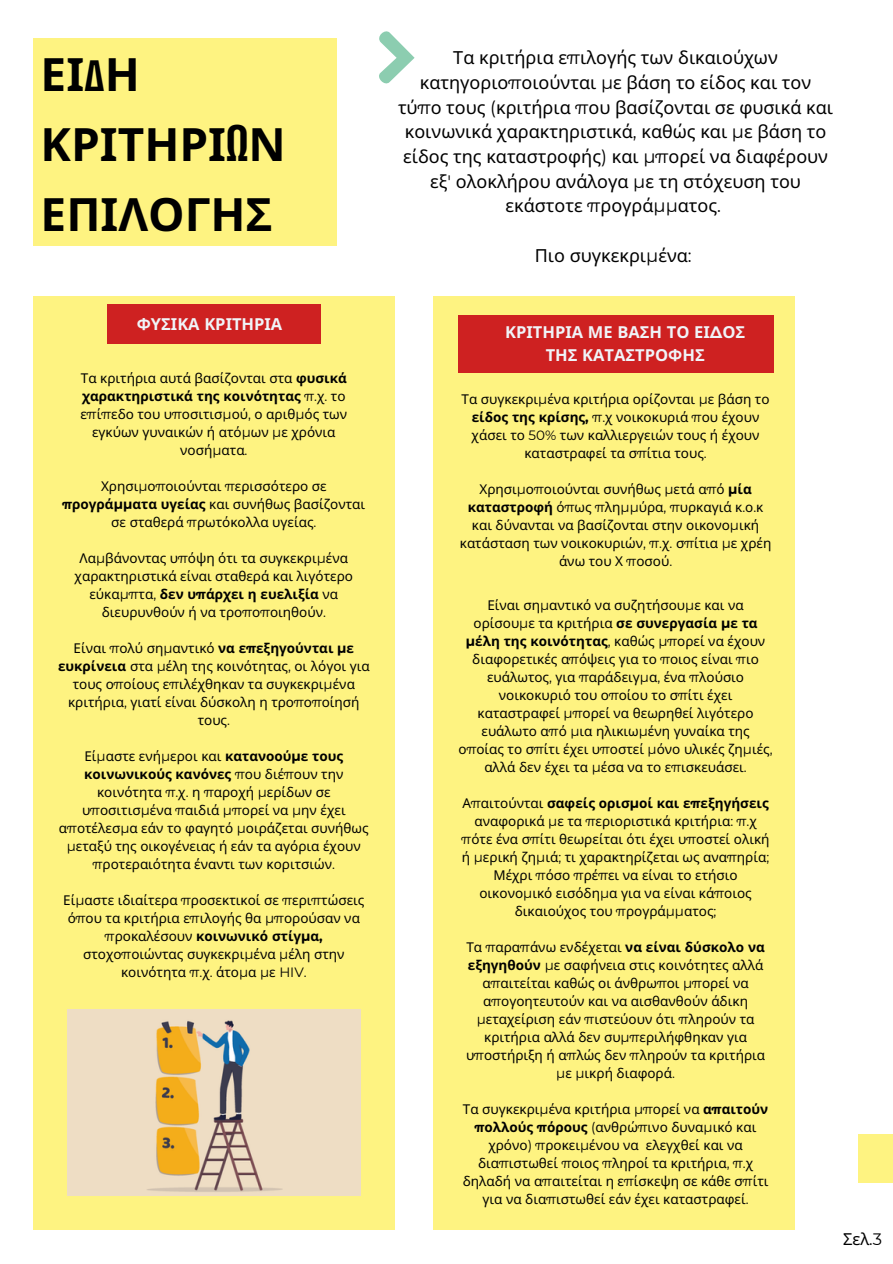
<style>
.page{position:relative;width:893px;height:1264px;background:#fff}
.page>*{position:absolute;margin:0;border:0;box-sizing:border-box;transform-origin:0 0}
.t1{font:700 45.9px/69.8px "Noto Sans";color:#000}
.t2{font:18px/24.8px "Noto Sans";color:#000;text-align:center}
.t3{font:700 16.5px/22.5px "Noto Sans";color:#f0f4f8;text-align:center}
.t4{font:16.5px "Noto Sans";color:#000}
.t5{font:13.5px/18px "Noto Sans";color:#000;text-align:center}
.s1{font-family:"Antonio"}
.s2{font-family:"Montserrat"}
.s3{font-weight:700}
.s4{font-family:"Montserrat";font-weight:700}
</style>
<div class="page">
<div style="left:858px;top:1133px;width:34px;height:49px;background:#fef381"></div>
<div style="left:33px;top:38px;width:303px;height:208px;background:#fef381"></div>
<svg style="left:379px;top:31px;width:35px;height:53px"></svg>
<div style="left:33px;top:297px;width:362px;height:932px;background:#fef381"></div>
<div style="left:433px;top:297px;width:362px;height:932px;background:#fef381"></div>
<img style="left:67px;top:1009px;width:294px;height:186px">
<div style="left:107px;top:305px;width:213px;height:39px;background:#ce2121"></div>
<div style="left:458px;top:315px;width:315px;height:57px;background:#ce2121"></div>
<p class="t1" style="left:41px;top:38px;width:246px">ΕΙ<span class="s1">Δ</span>Η<br>ΚΡΙΤΗΡΙ<span class="s1">Ω</span>Ν<br>ΕΠΙΛΟΓΗΣ</p>
<p class="t2" style="left:398px;top:45px;width:436px">Τα κριτήρια ε<span class="s2">π</span>ιλογής των δικαιούχων κατηγοριο<span class="s2">π</span>οιούνται <span class="s2">μ</span>ε βάση το είδος και τον τύ<span class="s2">π</span>ο τους <span class="s2">(</span>κριτήρια <span class="s2">π</span>ου βασίζονται σε φυσικά και κοινωνικά χαρακτηριστικά<span class="s2">,</span> καθώς και <span class="s2">μ</span>ε βάση το είδος της καταστροφής<span class="s2">)</span> και <span class="s2">μπ</span>ορεί να διαφέρουν εξ<span class="s2">'</span> ολοκλήρου ανάλογα <span class="s2">μ</span>ε τη στόχευση του εκάστοτε <span class="s2">π</span>ρογρά<span class="s2">μμ</span>ατος<span class="s2">.</span></p>
<p class="t2" style="left:534px;top:242px;width:158px">Πιο συγκεκρι<span class="s2">μ</span>ένα<span class="s2">:</span></p>
<p class="t3" style="left:137px;top:312px;width:147px">ΦΥΣΙΚΑ ΚΡΙΤΗΡΙΑ</p>
<p class="t5" style="left:80px;top:369px;width:268px">Τα κριτήρια αυτά βασίζονται στα <span class="s3">φυσικά χαρακτηριστικά της κοινότητας</span> <span class="s2">π.</span>χ<span class="s2">.</span> το ε<span class="s2">π</span>ί<span class="s2">π</span>εδο του υ<span class="s2">π</span>οσιτισ<span class="s2">μ</span>ού<span class="s2">,</span> ο αριθ<span class="s2">μ</span>ός των εγκύων γυναικών ή ατό<span class="s2">μ</span>ων <span class="s2">μ</span>ε χρόνια νοσή<span class="s2">μ</span>ατα<span class="s2">.</span></p>
<p class="t5" style="left:62px;top:477px;width:304px">Χρησι<span class="s2">μ</span>ο<span class="s2">π</span>οιούνται <span class="s2">π</span>ερισσότερο σε <span class="s4">π</span><span class="s3">ρογρά</span><span class="s4">μμ</span><span class="s3">ατα υγείας</span> και συνήθως βασίζονται σε σταθερά <span class="s2">π</span>ρωτόκολλα υγείας<span class="s2">.</span></p>
<p class="t5" style="left:75px;top:549px;width:280px">Λα<span class="s2">μ</span>βάνοντας υ<span class="s2">π</span>όψη ότι τα συγκεκρι<span class="s2">μ</span>ένα χαρακτηριστικά είναι σταθερά και λιγότερο εύκα<span class="s2">μπ</span>τα<span class="s2">,</span> <span class="s3">δεν υ</span><span class="s4">π</span><span class="s3">άρχει η ευελιξία</span> να διευρυνθούν ή να τρο<span class="s2">π</span>ο<span class="s2">π</span>οιηθούν<span class="s2">.</span></p>
<p class="t5" style="left:58px;top:638px;width:313px">Είναι <span class="s2">π</span>ολύ ση<span class="s2">μ</span>αντικό <span class="s3">να ε</span><span class="s4">π</span><span class="s3">εξηγούνται</span> <span class="s4">μ</span><span class="s3">ε ευκρίνεια</span> στα <span class="s2">μ</span>έλη της κοινότητας<span class="s2">,</span> οι λόγοι για τους ο<span class="s2">π</span>οίους ε<span class="s2">π</span>ιλέχθηκαν τα συγκεκρι<span class="s2">μ</span>ένα κριτήρια<span class="s2">,</span> γιατί είναι δύσκολη η τρο<span class="s2">π</span>ο<span class="s2">π</span>οίησή τους<span class="s2">.</span></p>
<p class="t5" style="left:59px;top:746px;width:311px">Εί<span class="s2">μ</span>αστε ενή<span class="s2">μ</span>εροι και <span class="s3">κατανοού</span><span class="s4">μ</span><span class="s3">ε τους κοινωνικούς κανόνες</span> <span class="s2">π</span>ου διέ<span class="s2">π</span>ουν την κοινότητα <span class="s2">π.</span>χ<span class="s2">.</span> η <span class="s2">π</span>αροχή <span class="s2">μ</span>ερίδων σε υ<span class="s2">π</span>οσιτισ<span class="s2">μ</span>ένα <span class="s2">π</span>αιδιά <span class="s2">μπ</span>ορεί να <span class="s2">μ</span>ην έχει α<span class="s2">π</span>οτέλεσ<span class="s2">μ</span>α εάν το φαγητό <span class="s2">μ</span>οιράζεται συνήθως <span class="s2">μ</span>εταξύ της οικογένειας ή εάν τα αγόρια έχουν <span class="s2">π</span>ροτεραιότητα έναντι των κοριτσιών<span class="s2">.</span></p>
<p class="t5" style="left:63px;top:890px;width:302px">Εί<span class="s2">μ</span>αστε ιδιαίτερα <span class="s2">π</span>ροσεκτικοί σε <span class="s2">π</span>ερι<span class="s2">π</span>τώσεις ό<span class="s2">π</span>ου τα κριτήρια ε<span class="s2">π</span>ιλογής θα <span class="s2">μπ</span>ορούσαν να <span class="s2">π</span>ροκαλέσουν <span class="s3">κοινωνικό στίγ</span><span class="s4">μ</span><span class="s3">α</span><span class="s4">, </span>στοχο<span class="s2">π</span>οιώντας συγκεκρι<span class="s2">μ</span>ένα <span class="s2">μ</span>έλη στην κοινότητα <span class="s2">π.</span>χ<span class="s2">.</span> άτο<span class="s2">μ</span>α <span class="s2">μ</span>ε <span class="s2">HIV.</span></p>
<p class="t3" style="left:505px;top:320px;width:241px">ΚΡΙΤΗΡΙΑ ΜΕ ΒΑΣΗ ΤΟ ΕΙ<span class="s2">Δ</span>ΟΣ<br>ΤΗΣ ΚΑΤΑΣΤΡΟΦΗΣ</p>
<p class="t5" style="left:461px;top:390px;width:309px">Τα συγκεκρι<span class="s2">μ</span>ένα κριτήρια ορίζονται <span class="s2">μ</span>ε βάση το <span class="s3">είδος της κρίσης</span><span class="s4">,</span> <span class="s2">π.</span>χ νοικοκυριά <span class="s2">π</span>ου έχουν χάσει το <span class="s2">50%</span> των καλλιεργειών τους ή έχουν καταστραφεί τα σ<span class="s2">π</span>ίτια τους<span class="s2">.</span></p>
<p class="t5" style="left:460px;top:480px;width:313px">Χρησι<span class="s2">μ</span>ο<span class="s2">π</span>οιούνται συνήθως <span class="s2">μ</span>ετά α<span class="s2">π</span>ό <span class="s4">μ</span><span class="s3">ία καταστροφή</span> ό<span class="s2">π</span>ως <span class="s2">π</span>λη<span class="s2">μμ</span>ύρα<span class="s2">, π</span>υρκαγιά κ<span class="s2">.</span>ο<span class="s2">.</span>κ και δύνανται να βασίζονται στην οικονο<span class="s2">μ</span>ική κατάσταση των νοικοκυριών<span class="s2">, π.</span>χ<span class="s2">.</span> σ<span class="s2">π</span>ίτια <span class="s2">μ</span>ε χρέη άνω του Χ <span class="s2">π</span>οσού<span class="s2">.</span></p>
<p class="t5" style="left:458px;top:595px;width:315px">Είναι ση<span class="s2">μ</span>αντικό να συζητήσου<span class="s2">μ</span>ε και να ορίσου<span class="s2">μ</span>ε τα κριτήρια <span class="s3">σε συνεργασία</span> <span class="s4">μ</span><span class="s3">ε τα </span><span class="s4">μ</span><span class="s3">έλη της κοινότητας</span><span class="s2">,</span> καθώς <span class="s2">μπ</span>ορεί να έχουν διαφορετικές α<span class="s2">π</span>όψεις για το <span class="s2">π</span>οιος είναι <span class="s2">π</span>ιο ευάλωτος<span class="s2">,</span> για <span class="s2">π</span>αράδειγ<span class="s2">μ</span>α<span class="s2">,</span> ένα <span class="s2">π</span>λούσιο νοικοκυριό του ο<span class="s2">π</span>οίου το σ<span class="s2">π</span>ίτι έχει καταστραφεί <span class="s2">μπ</span>ορεί να θεωρηθεί λιγότερο ευάλωτο α<span class="s2">π</span>ό <span class="s2">μ</span>ια ηλικιω<span class="s2">μ</span>ένη γυναίκα της ο<span class="s2">π</span>οίας το σ<span class="s2">π</span>ίτι έχει υ<span class="s2">π</span>οστεί <span class="s2">μ</span>όνο υλικές ζη<span class="s2">μ</span>ιές<span class="s2">, </span>αλλά δεν έχει τα <span class="s2">μ</span>έσα να το ε<span class="s2">π</span>ισκευάσει<span class="s2">.</span></p>
<p class="t5" style="left:461px;top:793px;width:309px">Α<span class="s2">π</span>αιτούνται <span class="s3">σαφείς ορισ</span><span class="s4">μ</span><span class="s3">οί και ε</span><span class="s4">π</span><span class="s3">εξηγήσεις </span>αναφορικά <span class="s2">μ</span>ε τα <span class="s2">π</span>εριοριστικά κριτήρια<span class="s2">: π.</span>χ <span class="s2">π</span>ότε ένα σ<span class="s2">π</span>ίτι θεωρείται ότι έχει υ<span class="s2">π</span>οστεί ολική ή <span class="s2">μ</span>ερική ζη<span class="s2">μ</span>ιά<span class="s2">;</span> τι χαρακτηρίζεται ως ανα<span class="s2">π</span>ηρία<span class="s2">; </span>Μέχρι <span class="s2">π</span>όσο <span class="s2">π</span>ρέ<span class="s2">π</span>ει να είναι το ετήσιο οικονο<span class="s2">μ</span>ικό εισόδη<span class="s2">μ</span>α για να είναι κά<span class="s2">π</span>οιος δικαιούχος του <span class="s2">π</span>ρογρά<span class="s2">μμ</span>ατος<span class="s2">;</span></p>
<p class="t5" style="left:466px;top:937px;width:300px">Τα <span class="s2">π</span>αρα<span class="s2">π</span>άνω ενδέχεται <span class="s3">να είναι δύσκολο να εξηγηθούν</span> <span class="s2">μ</span>ε σαφήνεια στις κοινότητες αλλά α<span class="s2">π</span>αιτείται καθώς οι άνθρω<span class="s2">π</span>οι <span class="s2">μπ</span>ορεί να α<span class="s2">π</span>ογοητευτούν και να αισθανθούν άδικη <span class="s2">μ</span>εταχείριση εάν <span class="s2">π</span>ιστεύουν ότι <span class="s2">π</span>ληρούν τα κριτήρια αλλά δεν συ<span class="s2">μπ</span>εριλήφθηκαν για υ<span class="s2">π</span>οστήριξη ή α<span class="s2">π</span>λώς δεν <span class="s2">π</span>ληρούν τα κριτήρια <span class="s2">μ</span>ε <span class="s2">μ</span>ικρή διαφορά<span class="s2">.</span></p>
<p class="t5" style="left:462px;top:1099px;width:307px">Τα συγκεκρι<span class="s2">μ</span>ένα κριτήρια <span class="s2">μπ</span>ορεί να <span class="s3">α</span><span class="s4">π</span><span class="s3">αιτούν </span><span class="s4">π</span><span class="s3">ολλούς</span> <span class="s4">π</span><span class="s3">όρους</span> <span class="s2">(</span>ανθρώ<span class="s2">π</span>ινο δυνα<span class="s2">μ</span>ικό και χρόνο<span class="s2">) π</span>ροκει<span class="s2">μ</span>ένου να ελεγχθεί και να δια<span class="s2">π</span>ιστωθεί <span class="s2">π</span>οιος <span class="s2">π</span>ληροί τα κριτήρια<span class="s2">, π.</span>χ δηλαδή να α<span class="s2">π</span>αιτείται η ε<span class="s2">π</span>ίσκεψη σε κάθε σ<span class="s2">π</span>ίτι για να δια<span class="s2">π</span>ιστωθεί εάν έχει καταστραφεί<span class="s2">.</span></p>
<p class="t4" style="left:842px;top:1227px;width:41px">Σελ<span class="s2">.3</span></p>
</div>
